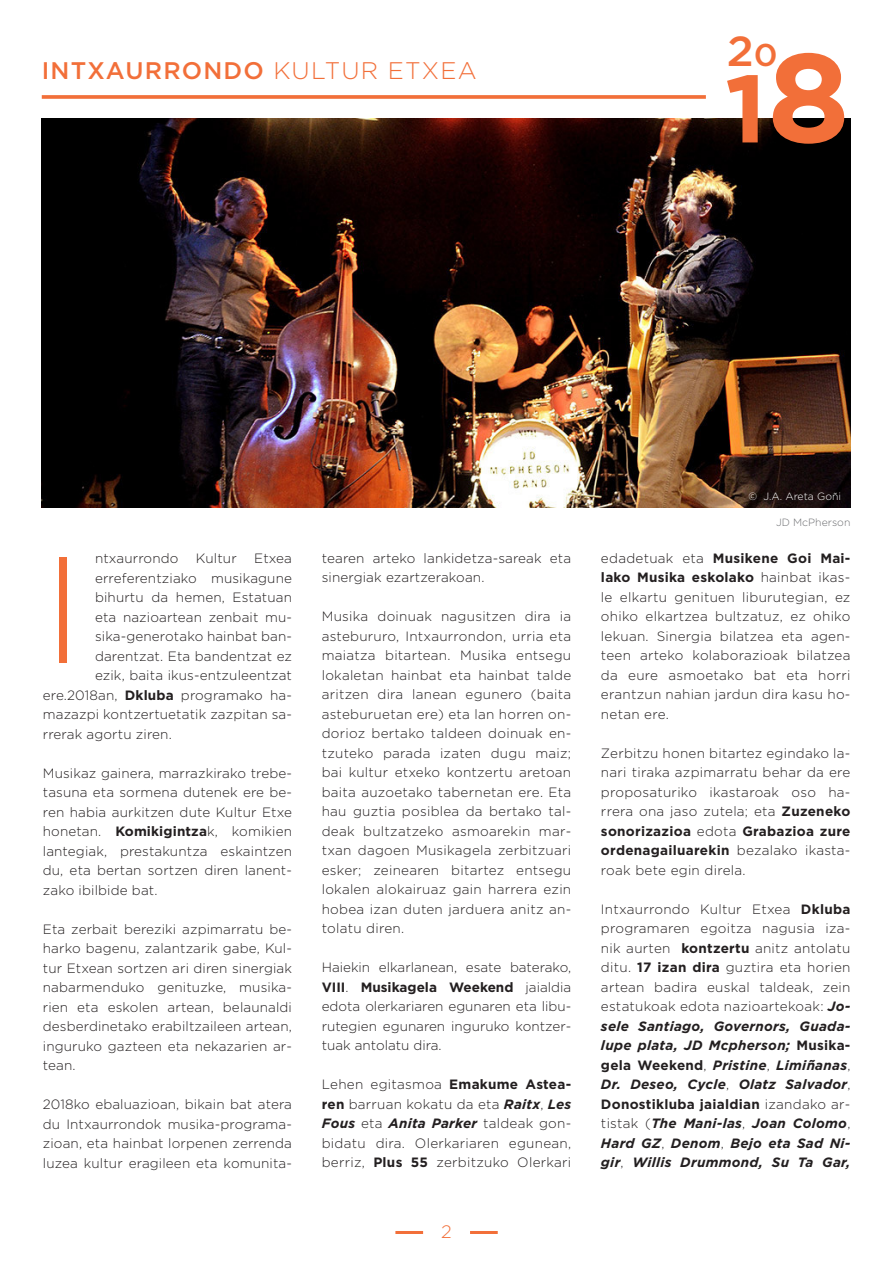
<style>
.page{position:relative;width:893px;height:1263px;background:#fff}
.page>*{position:absolute;margin:0;border:0;box-sizing:border-box;transform-origin:0 0}
.t1{font:300 150px "Gotham";color:#f26f39;scale:.96 1}
.t2{font:700 95.55px "Gotham";color:#f26f39;scale:1.05 1}
.t3{font:500 42px "Gotham";color:#f26f39;scale:1.05 1}
.t4{font:500 24px "Gotham";letter-spacing:.05em;color:#f26f39}
.t5{font:300 18px "Gotham";color:#f26f39}
.t6{font:300 13.5px/19.5px "Gotham";letter-spacing:.01em;color:#231f20;text-align:justify}
.t7{font:300 10.5px "Gotham";color:#fff}
.t8{font:300 10.5px "Gotham";color:#6c6d70}
.s1{font-weight:300}
.s2{font-size:31.5px}
.s3{font-size:126.15px}
.s4{font-weight:700}
.s5{font-weight:700;font-style:italic}
</style>
<div class="page">
<hr style="left:395px;top:1231px;width:28px;height:3px;background:#f26f39">
<hr style="left:470px;top:1231px;width:28px;height:3px;background:#f26f39">
<img style="left:42px;top:119px;width:808px;height:388px">
<svg style="left:42px;top:95px;width:664px;height:4px;background:#f27a48"></svg>
<h3 class="t4" style="left:42px;top:55px;width:436px">INTXAURRONDO <span class="s1">KULTUR ETXEA</span></h3>
<h3 class="t3" style="left:727px;top:24px;width:50px">2<span class="s2">0</span></h3>
<h2 class="t2" style="left:725px;top:45px;width:121px">1<span class="s3">8</span></h2>
<h1 class="t1" style="left:43px;top:515px;width:43px">I</h1>
<p class="t6" style="left:95px;top:548px;width:85px">ntxaurrondo</p>
<p class="t6" style="left:196px;top:548px;width:42px">Kultur</p>
<p class="t6" style="left:254px;top:548px;width:39px">Etxea</p>
<p class="t6" style="left:95px;top:568px;width:198px">erreferentziako musikagune</p>
<p class="t6" style="left:95px;top:587px;width:198px">bihurtu da hemen, Estatuan</p>
<p class="t6" style="left:95px;top:607px;width:198px">eta nazioartean zenbait mu-</p>
<p class="t6" style="left:95px;top:626px;width:198px">sika-generotako hainbat ban-</p>
<p class="t6" style="left:95px;top:646px;width:198px">darentzat. Eta bandentzat ez</p>
<p class="t6" style="left:95px;top:665px;width:198px">ezik, baita ikus-entzuleentzat</p>
<p class="t6" style="left:43px;top:685px;width:251px">ere.2018an, <span class="s4">Dkluba</span> programako ha-</p>
<p class="t6" style="left:43px;top:704px;width:251px">mazazpi kontzertuetatik zazpitan sa-</p>
<p class="t6" style="left:43px;top:724px;width:130px">rrerak agortu ziren.</p>
<p class="t6" style="left:43px;top:763px;width:251px">Musikaz gainera, marrazkirako trebe&shy;tasuna eta sormena dutenek ere be&shy;ren habia aurkitzen dute Kultur Etxe honetan. <span class="s4">Komikigintza</span>k, komikien lantegiak, prestakuntza eskaintzen du, eta bertan sortzen diren lanent&shy;zako ibilbide bat.</p>
<p class="t6" style="left:43px;top:919px;width:251px">Eta zerbait bereziki azpimarratu be&shy;harko bagenu, zalantzarik gabe, Kul&shy;tur Etxean sortzen ari diren sinergiak nabarmenduko genituzke, musika&shy;rien eta eskolen artean, belaunaldi desberdinetako erabiltzaileen artean, inguruko gazteen eta nekazarien ar&shy;tean.</p>
<p class="t6" style="left:43px;top:1094px;width:251px">2018ko ebaluazioan, bikain bat atera du Intxaurrondok musika-programa&shy;zioan, eta hainbat lorpenen zerrenda luzea kultur eragileen eta komunita-</p>
<p class="t6" style="left:322px;top:548px;width:251px">tearen arteko lankidetza-sareak eta sinergiak ezartzerakoan.</p>
<p class="t6" style="left:322px;top:606px;width:251px">Musika doinuak nagusitzen dira ia astebururo, Intxaurrondon, urria eta maiatza bitartean. Musika entsegu lokaletan hainbat eta hainbat talde aritzen dira lanean egunero (baita asteburuetan ere) eta lan horren on&shy;dorioz bertako taldeen doinuak en&shy;tzuteko parada izaten dugu maiz; bai kultur etxeko kontzertu aretoan baita auzoetako tabernetan ere. Eta hau guztia posiblea da bertako tal&shy;deak bultzatzeko asmoarekin mar&shy;txan dagoen Musikagela zerbitzuari esker; zeinearen bitartez entsegu lokalen alokairuaz gain harrera ezin hobea izan duten jarduera anitz an&shy;tolatu diren.</p>
<p class="t6" style="left:322px;top:957px;width:251px">Haiekin elkarlanean, esate baterako, <span class="s4">VIII</span>. <span class="s4">Musikagela Weekend</span> jaialdia edota olerkariaren egunaren eta libu&shy;rutegien egunaren inguruko kontzer&shy;tuak antolatu dira.</p>
<p class="t6" style="left:322px;top:1074px;width:251px">Lehen egitasmoa <span class="s4">Emakume Astea&shy;ren</span> barruan kokatu da eta <span class="s5">Raitx</span>, <span class="s5">Les Fous</span> eta <span class="s5">Anita Parker</span> taldeak gon&shy;bidatu dira. Olerkariaren egunean, berriz, <span class="s4">Plus 55</span> zerbitzuko Olerkari</p>
<h3 class="t5" style="left:441px;top:1220px;width:12px">2</h3>
<p class="t7" style="left:748px;top:489px;width:94px">© J.A. Areta Goñi</p>
<p class="t8" style="left:776px;top:516px;width:76px">JD McPherson</p>
<p class="t6" style="left:601px;top:548px;width:251px">edadetuak eta <span class="s4">Musikene Goi Mai&shy;lako Musika eskolako</span> hainbat ikas&shy;le elkartu genituen liburutegian, ez ohiko elkartzea bultzatuz, ez ohiko lekuan. Sinergia bilatzea eta agen&shy;teen arteko kolaborazioak bilatzea da eure asmoetako bat eta horri erantzun nahian jardun dira kasu ho&shy;netan ere.</p>
<p class="t6" style="left:601px;top:743px;width:251px">Zerbitzu honen bitartez egindako la&shy;nari tiraka azpimarratu behar da ere proposaturiko ikastaroak oso ha&shy;rrera ona jaso zutela; eta <span class="s4">Zuzeneko sonorizazioa</span> edota <span class="s4">Grabazioa zure ordenagailuarekin</span> bezalako ikasta&shy;roak bete egin direla.</p>
<p class="t6" style="left:601px;top:899px;width:251px">Intxaurrondo Kultur Etxea <span class="s4">Dkluba </span>programaren egoitza nagusia iza&shy;nik aurten <span class="s4">kontzertu</span> anitz antolatu ditu. <span class="s4">17 izan dira</span> guztira eta horien artean badira euskal taldeak, zein estatukoak edota nazioartekoak: <span class="s5">Jo&shy;sele Santiago, Governors, Guada&shy;lupe plata, JD Mcpherson;</span> <span class="s4">Musika&shy;gela Weekend</span>, <span class="s5">Pristine</span>, <span class="s5">Limiñanas</span>, <span class="s5">Dr. Deseo, Cycle</span>, <span class="s5">Olatz Salvador</span>, <span class="s4">Donostikluba jaialdian</span> izandako ar&shy;tistak (<span class="s5">The Mani-las</span>, <span class="s5">Joan Colomo</span>, <span class="s5">Hard GZ</span>, <span class="s5">Denom</span>, <span class="s5">Bejo eta Sad Ni&shy;gir</span>, <span class="s5">Willis Drummond, Su Ta Gar,</span></p>
</div>
